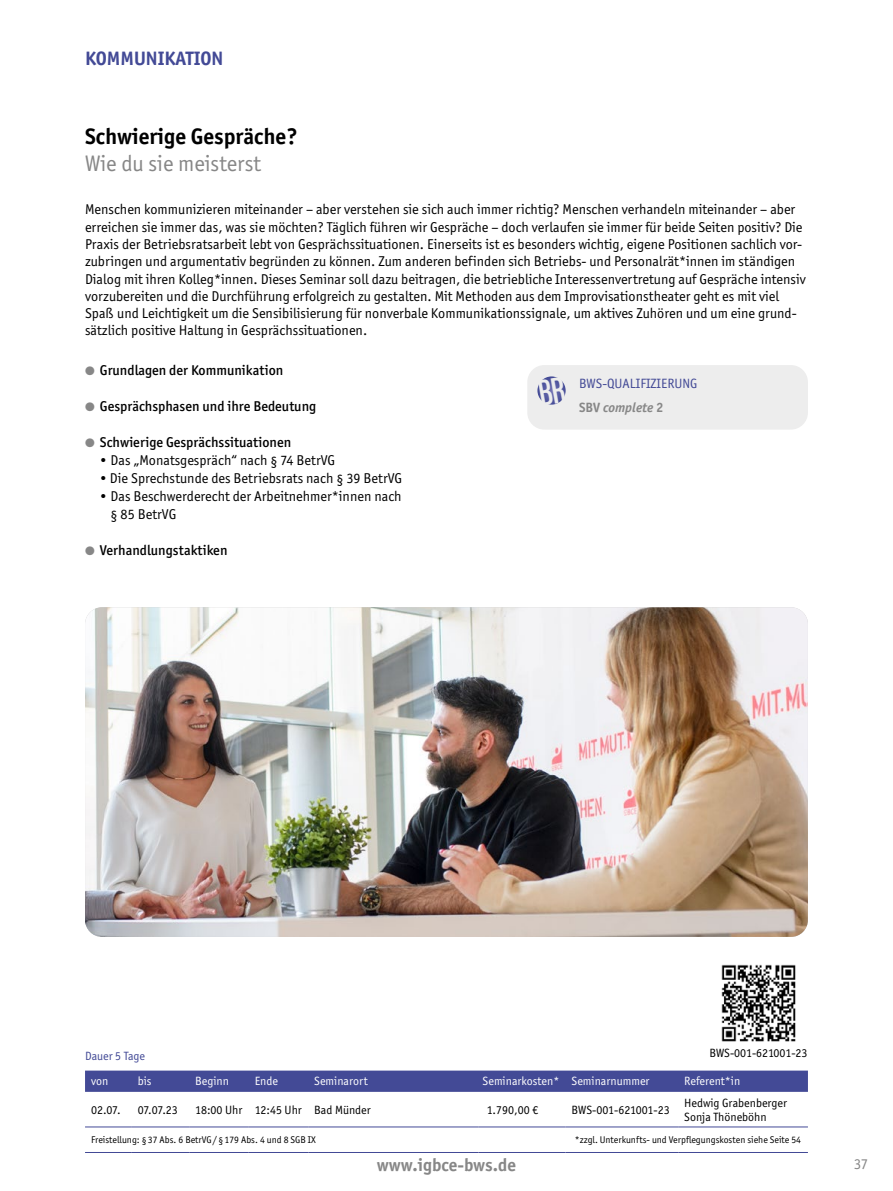
<style>
.page{position:relative;width:893px;height:1191px;background:#fff}
.page>*{position:absolute;margin:0;border:0;box-sizing:border-box;transform-origin:0 0}
.t1{font:700 22.5px "Officina Sans ITC Std";color:#000}
.t2{font:22.5px "Officina Sans ITC Std";color:#878787}
.t3{font:700 19.5px "Officina Sans ITC Std";color:#434a96}
.t4{font:700 18px "Officina Sans ITC Std";color:#878787}
.t5{font:15px "Officina Sans ITC Std";color:#878787}
.t6{font:14.25px/17.2px "Officina Sans ITC Std";color:#000}
.t7{font:500 14.25px "Officina Sans ITC Std";color:#000}
.t8{font:13.5px "Officina Sans ITC Std";color:#434a96}
.t9{font:italic 700 13.5px "Officina Sans ITC Std";color:#878787}
.t10{font:12px/14.4px "Officina Sans ITC Std";color:#000}
.t11{font:12px "Officina Sans ITC Std";color:#fff}
.t12{font:12px "Officina Sans ITC Std";color:#434a96}
.t13{font:9.75px "Officina Sans ITC Std";color:#000}
.s1{color:#878787}
.s2{font-style:normal}
</style>
<div class="page">
<div style="left:85px;top:1070px;width:723px;height:21px;background:#434a96"></div>
<hr style="left:85px;top:1126px;width:47px;height:1px;background:#434a96">
<hr style="left:132px;top:1126px;width:57px;height:1px;background:#434a96">
<hr style="left:189px;top:1126px;width:60px;height:1px;background:#434a96">
<hr style="left:249px;top:1126px;width:59px;height:1px;background:#434a96">
<hr style="left:308px;top:1126px;width:170px;height:1px;background:#434a96">
<hr style="left:478px;top:1126px;width:88px;height:1px;background:#434a96">
<hr style="left:566px;top:1126px;width:112px;height:1px;background:#434a96">
<hr style="left:678px;top:1126px;width:130px;height:1px;background:#434a96">
<hr style="left:85px;top:1152px;width:47px;height:1px;background:#434a96">
<hr style="left:132px;top:1152px;width:57px;height:1px;background:#434a96">
<hr style="left:189px;top:1152px;width:60px;height:1px;background:#434a96">
<hr style="left:249px;top:1152px;width:59px;height:1px;background:#434a96">
<hr style="left:308px;top:1152px;width:170px;height:1px;background:#434a96">
<hr style="left:478px;top:1152px;width:88px;height:1px;background:#434a96">
<hr style="left:566px;top:1152px;width:112px;height:1px;background:#434a96">
<hr style="left:678px;top:1152px;width:130px;height:1px;background:#434a96">
<div style="left:527px;top:365px;width:281px;height:64px;background:#ededed;border-radius:17px"></div>
<img style="left:85px;top:607px;width:723px;height:330px">
<img style="left:721px;top:964px;width:75px;height:78px">
<svg style="left:538px;top:376px;width:28px;height:29px"></svg>
<h2 class="t3" style="left:85px;top:46px;width:140px">KOMMUNIKATION</h2>
<h1 class="t1" style="left:85px;top:122px;width:214px">Schwierige Gespräche?</h1>
<h1 class="t2" style="left:85px;top:150px;width:177px">Wie du sie meisterst</h1>
<p class="t6" style="left:85px;top:201px;width:722px">Menschen kommunizieren miteinander – aber verstehen sie sich auch immer richtig? Menschen verhandeln miteinander – aber erreichen sie immer das, was sie möchten? Täglich führen wir Gespräche – doch verlaufen sie immer für beide Seiten positiv? Die Praxis der Betriebsratsarbeit lebt von Gesprächssituationen. Einerseits ist es besonders wichtig, eigene Positionen sachlich vor&shy;zubringen und argumentativ begründen zu können. Zum anderen befinden sich Betriebs- und Personalrät*innen im ständigen Dialog mit ihren Kolleg*innen. Dieses Seminar soll dazu beitragen, die betriebliche Interessenvertretung auf Gespräche intensiv vorzubereiten und die Durchführung erfolgreich zu gestalten. Mit Methoden aus dem Improvisationstheater geht es mit viel Spaß und Leichtigkeit um die Sensibilisierung für nonverbale Kommunikationssignale, um aktives Zuhören und um eine grund&shy;sätzlich positive Haltung in Gesprächssituationen.</p>
<p class="t7" style="left:85px;top:362px;width:200px"><span class="s1">●</span> Grundlagen der Kommunikation</p>
<p class="t7" style="left:85px;top:398px;width:233px"><span class="s1">●</span> Gesprächsphasen und ihre Bedeutung</p>
<p class="t7" style="left:85px;top:434px;width:208px"><span class="s1">●</span> Schwierige Gesprächssituationen</p>
<p class="t6" style="left:100px;top:452px;width:237px">• Das „Monatsgespräch“ nach § 74 BetrVG</p>
<p class="t6" style="left:100px;top:470px;width:304px">• Die Sprechstunde des Betriebsrats nach § 39 BetrVG</p>
<p class="t6" style="left:111px;top:487px;width:292px;line-height:18px;text-indent:-11px">• Das Beschwerderecht der Arbeitnehmer*innen nach § 85 BetrVG</p>
<p class="t7" style="left:85px;top:542px;width:144px"><span class="s1">●</span> Verhandlungstaktiken</p>
<p class="t8" style="left:579px;top:375px;width:120px">BWS-QUALIFIZIERUNG</p>
<p class="t9" style="left:579px;top:400px;width:86px"><span class="s2">SBV</span> complete <span class="s2">2</span></p>
<p class="t10" style="left:709px;top:1045px;width:100px">BWS-001-621001-23</p>
<p class="t12" style="left:85px;top:1048px;width:62px">Dauer 5 Tage</p>
<p class="t11" style="left:91px;top:1074px;width:19px">von</p>
<p class="t11" style="left:138px;top:1074px;width:15px">bis</p>
<p class="t11" style="left:195px;top:1074px;width:35px">Beginn</p>
<p class="t11" style="left:255px;top:1074px;width:25px">Ende</p>
<p class="t11" style="left:314px;top:1074px;width:55px">Seminarort</p>
<p class="t11" style="left:483px;top:1074px;width:168px">Seminarkosten* Seminarnummer</p>
<p class="t11" style="left:684px;top:1074px;width:58px">Referent*in</p>
<p class="t10" style="left:91px;top:1102px;width:31px">02.07.</p>
<p class="t10" style="left:138px;top:1102px;width:42px">07.07.23</p>
<p class="t10" style="left:195px;top:1102px;width:177px">18:00 Uhr 12:45 Uhr Bad Münder</p>
<p class="t10" style="left:487px;top:1102px;width:53px">1.790,00 €</p>
<p class="t10" style="left:572px;top:1102px;width:100px">BWS-001-621001-23</p>
<p class="t10" style="left:684px;top:1095px;width:104px">Hedwig Grabenberger<br>Sonja Thöneböhn</p>
<p class="t13" style="left:91px;top:1134px;width:226px">Freistellung: § 37 Abs. 6 BetrVG/ § 179 Abs. 4 und 8 SGB IX</p>
<p class="t13" style="left:575px;top:1134px;width:228px">*zzgl. Unterkunfts- und Verpflegungskosten siehe Seite 54</p>
<p class="t4" style="left:377px;top:1153px;width:141px">www.igbce-bws.de</p>
<p class="t5" style="left:854px;top:1155px;width:16px">37</p>
</div>
